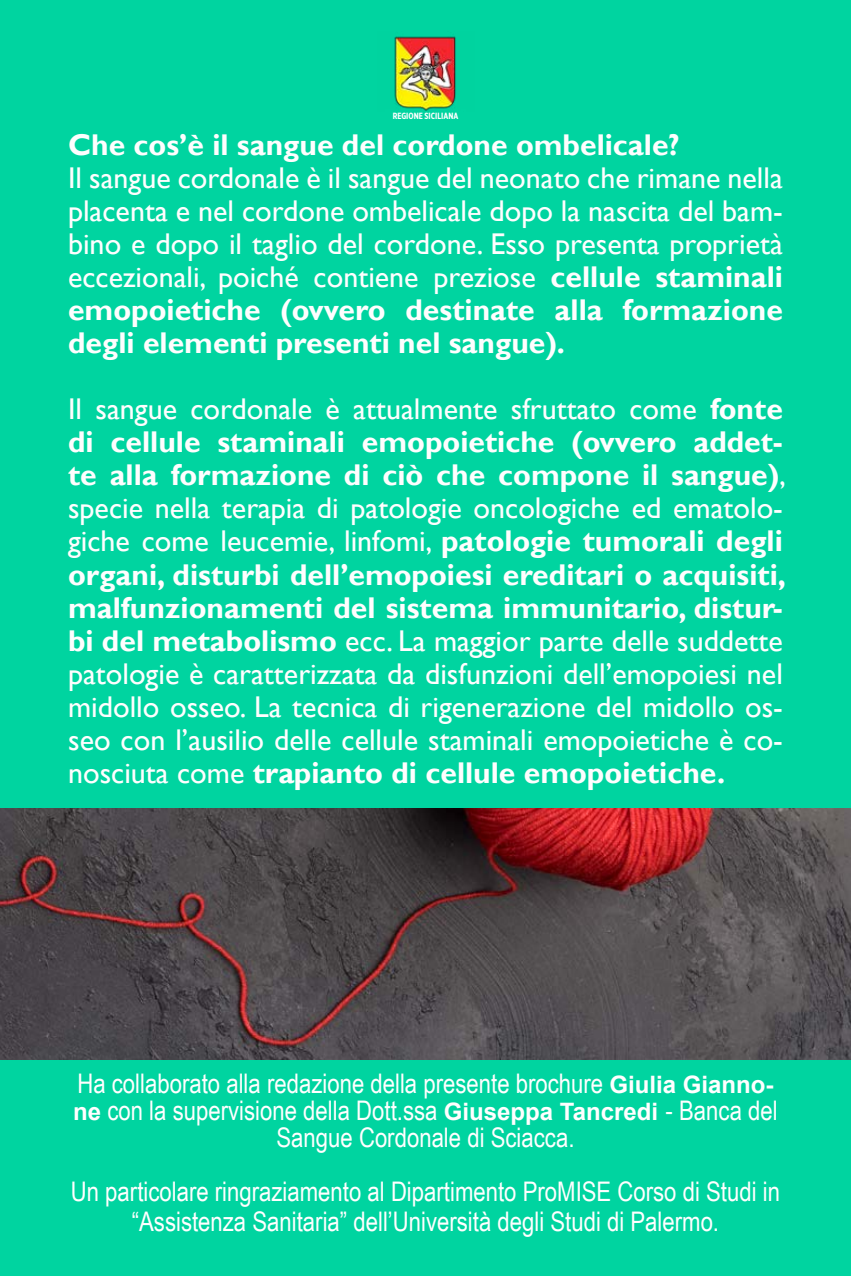
<style>
.page{position:relative;width:851px;height:1276px;background:#fff}
.page>*{position:absolute;margin:0;border:0;box-sizing:border-box;transform-origin:0 0}
.t1{font:30px/33px "Gill Sans";color:#fefefe;text-align:justify}
.t2{font:700 30px "Gill Sans";color:#fefefe}
.t3{font:27px/27px "Arial Narrow";color:#fff;text-align:center}
.t4{font:700 9px "Gotham X Narrow";color:#fff}
.s1{font-weight:700}
.s2{font-family:"Arial";font-weight:700;font-size:24px}
</style>
<div class="page">
<div style="left:0;top:0;width:850px;height:1276px;background:#00d4a0"></div>
<img style="left:394px;top:36px;width:62px;height:75px">
<img style="left:0;top:808px;width:850px;height:252px">
<p class="t4" style="left:392px;top:111px;width:67px">REGIONE SICILIANA</p>
<p class="t2" style="left:68px;top:127px;width:613px">Che cos’è il sangue del cordone ombelicale?</p>
<p class="t1" style="left:68px;top:162px;width:716px">Il sangue cordonale è il sangue del neonato che rimane nella placenta e nel cordone ombelicale dopo la nascita del bam&shy;bino e dopo il taglio del cordone. Esso presenta proprietà eccezionali, poiché contiene preziose <span class="s1">cellule staminali emopoietiche (ovvero destinate alla formazione degli elementi presenti nel sangue).</span></p>
<p class="t1" style="left:68px;top:393px;width:719px">Il sangue cordonale è attualmente sfruttato come <span class="s1">fonte di cellule staminali emopoietiche (ovvero addet&shy;te alla formazione di ciò che compone il sangue)</span>, specie nella terapia di patologie oncologiche ed ematolo&shy;giche come leucemie, linfomi, <span class="s1">patologie tumorali degli organi, disturbi dell’emopoiesi ereditari o acquisiti, malfunzionamenti del sistema immunitario, distur&shy;bi del metabolismo</span> ecc. La maggior parte delle suddette patologie è caratterizzata da disfunzioni dell’emopoiesi nel midollo osseo. La tecnica di rigenerazione del midollo os&shy;seo con l’ausilio delle cellule staminali emopoietiche è co&shy;nosciuta come <span class="s1">trapianto di cellule emopoietiche.</span></p>
<p class="t3" style="left:73px;top:1068px;width:705px">Ha collaborato alla redazione della presente brochure <span class="s2">Giulia Gianno&shy;ne</span> con la supervisione della Dott.ssa <span class="s2">Giuseppa Tancredi</span> - Banca del<br>Sangue Cordonale di Sciacca.</p>
<p class="t3" style="left:71px;top:1175px;width:710px;line-height:30px">Un particolare ringraziamento al Dipartimento ProMISE Corso di Studi in “Assistenza Sanitaria” dell’Università degli Studi di Palermo.</p>
</div>
